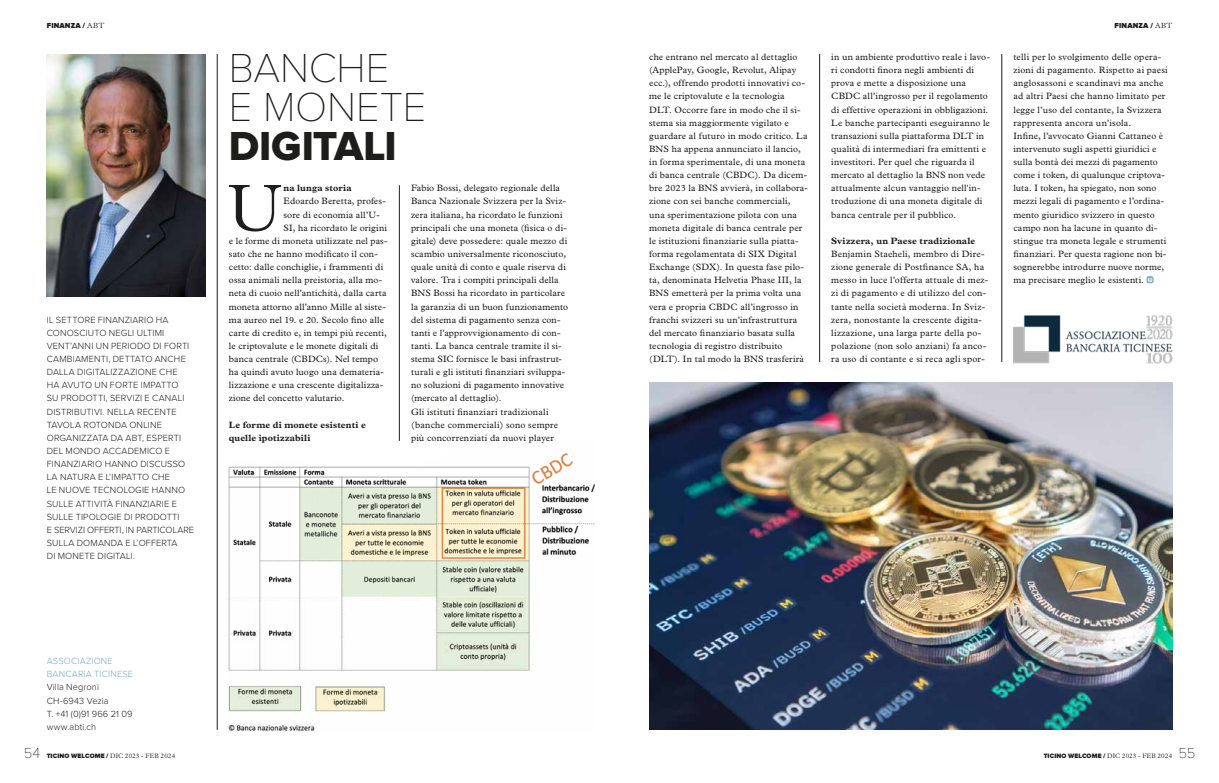
<style>
.page{position:relative;width:1219px;height:783px;background:#fff}
.page>*{position:absolute;margin:0;border:0;box-sizing:border-box;transform-origin:0 0}
.t1{font:300 67px "Plantin Std";color:#1d1d1b}
.t2{font:100 42px/39px "Proxima Nova";letter-spacing:-.005em;color:#1d1d1b}
.t3{font:42px "Proxima Nova Extrabld";letter-spacing:-.005em;color:#1d1d1b}
.t4{font:100 15px "Proxima Nova";color:#1d1d1b}
.t5{font:9.2px/13.1px "Plantin Std";letter-spacing:.015em;color:#1d1d1b}
.t6{font:300 9.2px/13.1px "Proxima Nova";letter-spacing:.015em;color:#1d1d1b}
.t7{font:700 9.2px/13.1px "Plantin Std";letter-spacing:.015em;color:#1d1d1b}
.t8{font:300 9.2px/13.1px "Proxima Nova";letter-spacing:.02em;color:#7eaac0}
.t9{font:900 7.5px "Proxima Nova";letter-spacing:.015em;color:#1d1d1b}
.t10{font:300 6.5px "Plantin Std";letter-spacing:.025em;color:#1d1d1b}
.s1{font-family:"Plantin Std";font-weight:300}
.s2{font-family:"Proxima Nova";font-weight:900}
</style>
<div class="page">
<img style="left:228px;top:437px;width:366px;height:160px">
<img style="left:227px;top:597px;width:304px;height:134px">
<hr style="left:819px;top:54px;width:1px;height:308px;background:#1d1d1b">
<hr style="left:1002px;top:54px;width:1px;height:308px;background:#1d1d1b">
<svg style="left:1146px;top:276px;width:8px;height:7px"></svg>
<svg style="left:1148px;top:278px;width:4px;height:3px"></svg>
<hr style="left:399px;top:185px;width:1px;height:256px;background:#1d1d1b">
<hr style="left:217px;top:54px;width:1px;height:675px;background:#1d1d1b">
<img style="left:47px;top:54px;width:159px;height:242px">
<img style="left:649px;top:382px;width:523px;height:347px">
<img style="left:1013px;top:315px;width:160px;height:49px">
<p class="t9" style="left:47px;top:22px;width:59px">FINANZA / <span class="s1">ABT</span></p>
<p class="t9" style="left:1115px;top:22px;width:59px">FINANZA / <span class="s1">ABT</span></p>
<p class="t6" style="left:47px;top:313px;width:149px">IL SETTORE FINANZIARIO HA<br>CONOSCIUTO NEGLI ULTIMI<br>VENT’ANNI UN PERIODO DI FORTI<br>CAMBIAMENTI, DETTATO ANCHE<br>DALLA DIGITALIZZAZIONE CHE<br>HA AVUTO UN FORTE IMPATTO<br>SU PRODOTTI, SERVIZI E CANALI<br>DISTRIBUTIVI. NELLA RECENTE<br>TAVOLA ROTONDA ONLINE<br>ORGANIZZATA DA ABT, ESPERTI<br>DEL MONDO ACCADEMICO E<br>FINANZIARIO HANNO DISCUSSO<br>LA NATURA E L’IMPATTO CHE<br>LE NUOVE TECNOLOGIE HANNO<br>SULLE ATTIVITÀ FINANZIARIE E<br>SULLE TIPOLOGIE DI PRODOTTI<br>E SERVIZI OFFERTI, IN PARTICOLARE<br>SULLA DOMANDA E L’OFFERTA<br>DI MONETE DIGITALI.</p>
<h2 class="t2" style="left:229px;top:49px;width:199px">BANCHE<br>E MONETE</h2>
<h2 class="t3" style="left:229px;top:127px;width:169px">DIGITALI</h2>
<h1 class="t1" style="left:228px;top:170px;width:55px">U</h1>
<p class="t7" style="left:284px;top:181px;width:70px">na lunga storia</p>
<p class="t5" style="left:284px;top:195px;width:104px">Edoardo Beretta, profes-</p>
<p class="t5" style="left:284px;top:208px;width:98px">sore di economia all’U-</p>
<p class="t5" style="left:284px;top:221px;width:105px">SI, ha ricordato le origini</p>
<p class="t5" style="left:229px;top:234px;width:160px">e le forme di moneta utilizzate nel pas-</p>
<p class="t5" style="left:229px;top:247px;width:150px">sato che ne hanno modificato il con-</p>
<p class="t5" style="left:229px;top:260px;width:156px">cetto: dalle conchiglie, i frammenti di</p>
<p class="t5" style="left:229px;top:273px;width:155px">ossa animali nella preistoria, alla mo-</p>
<p class="t5" style="left:229px;top:287px;width:159px">neta di cuoio nell’antichità, dalla carta</p>
<p class="t5" style="left:229px;top:300px;width:158px">moneta attorno all’anno Mille al siste-</p>
<p class="t5" style="left:229px;top:313px;width:157px">ma aureo nel 19. e 20. Secolo fino alle</p>
<p class="t5" style="left:229px;top:326px;width:159px">carte di credito e, in tempi più recenti,</p>
<p class="t5" style="left:229px;top:339px;width:151px">le criptovalute e le monete digitali di</p>
<p class="t5" style="left:229px;top:352px;width:151px">banca centrale (CBDCs). Nel tempo</p>
<p class="t5" style="left:229px;top:365px;width:156px">ha quindi avuto luogo una demateria-</p>
<p class="t5" style="left:229px;top:378px;width:156px">lizzazione e una crescente digitalizza-</p>
<p class="t5" style="left:229px;top:392px;width:117px">zione del concetto valutario.</p>
<p class="t7" style="left:229px;top:418px;width:138px">Le forme di monete esistenti e quelle ipotizzabili</p>
<p class="t5" style="left:411px;top:182px;width:159px">Fabio Bossi, delegato regionale della Banca Nazionale Svizzera per la Sviz&shy;zera italiana, ha ricordato le funzioni principali che una moneta (fisica o di&shy;gitale) deve possedere: quale mezzo di scambio universalmente riconosciuto, quale unità di conto e quale riserva di valore. Tra i compiti principali della BNS Bossi ha ricordato in particolare la garanzia di un buon funzionamento del sistema di pagamento senza con&shy;tanti e l’approvvigionamento di con&shy;tanti. La banca centrale tramite il si&shy;stema SIC fornisce le basi infrastrut&shy;turali e gli istituti finanziari sviluppa&shy;no soluzioni di pagamento innovative (mercato al dettaglio).<br>Gli istituti finanziari tradizionali (banche commerciali) sono sempre più concorrenziati da nuovi player</p>
<p class="t8" style="left:47px;top:654px;width:88px">ASSOCIAZIONE<br>BANCARIA TICINESE</p>
<p class="t6" style="left:47px;top:681px;width:87px">Villa Negroni<br>CH-6943 Vezia<br>T. +41 (0)91 966 21 09 www.abti.ch</p>
<p class="t5" style="left:649px;top:50px;width:160px">che entrano nel mercato al dettaglio (ApplePay, Google, Revolut, Alipay ecc.), offrendo prodotti innovativi co&shy;me le criptovalute e la tecnologia DLT. Occorre fare in modo che il si&shy;stema sia maggiormente vigilato e guardare al futuro in modo critico. La BNS ha appena annunciato il lancio, in forma sperimentale, di una moneta di banca centrale (CBDC). Da dicem&shy;bre 2023 la BNS avvierà, in collabora&shy;zione con sei banche commerciali, una sperimentazione pilota con una moneta digitale di banca centrale per le istituzioni finanziarie sulla piatta&shy;forma regolamentata di SIX Digital Exchange (SDX). In questa fase pilo&shy;ta, denominata Helvetia Phase III, la BNS emetterà per la prima volta una vera e propria CBDC all’ingrosso in franchi svizzeri su un’infrastruttura del mercato finanziario basata sulla tecnologia di registro distribuito (DLT). In tal modo la BNS trasferirà</p>
<p class="t5" style="left:831px;top:50px;width:160px">in un ambiente produttivo reale i lavo&shy;ri condotti finora negli ambienti di prova e mette a disposizione una CBDC all’ingrosso per il regolamento di effettive operazioni in obbligazioni.<br>Le banche partecipanti eseguiranno le transazioni sulla piattaforma DLT in qualità di intermediari fra emittenti e investitori. Per quel che riguarda il mercato al dettaglio la BNS non vede attualmente alcun vantaggio nell'in&shy;troduzione di una moneta digitale di banca centrale per il pubblico.</p>
<p class="t7" style="left:831px;top:234px;width:145px">Svizzera, un Paese tradizionale</p>
<p class="t5" style="left:831px;top:247px;width:158px">Benjamin Staeheli, membro di Dire&shy;zione generale di Postfinance SA, ha messo in luce l’offerta attuale di mez&shy;zi di pagamento e di utilizzo del con&shy;tante nella società moderna. In Sviz&shy;zera, nonostante la crescente digita&shy;lizzazione, una larga parte della po&shy;polazione (non solo anziani) fa anco&shy;ra uso di contante e si reca agli spor-</p>
<p class="t5" style="left:1013px;top:50px;width:156px">telli per lo svolgimento delle opera&shy;zioni di pagamento. Rispetto ai paesi anglosassoni e scandinavi ma anche ad altri Paesi che hanno limitato per legge l’uso del contante, la Svizzera rappresenta ancora un’isola.<br>Infine, l’avvocato Gianni Cattaneo è intervenuto sugli aspetti giuridici e sulla bontà dei mezzi di pagamento come i token, di qualunque criptova&shy;luta. I token, ha spiegato, non sono mezzi legali di pagamento e l’ordina&shy;mento giuridico svizzero in questo campo non ha lacune in quanto di&shy;stingue tra moneta legale e strumenti finanziari. Per questa ragione non bi&shy;sognerebbe introdurre nuove norme, ma precisare meglio le esistenti.</p>
<h3 class="t4" style="left:24px;top:744px;width:18px">54</h3>
<p class="t10" style="left:47px;top:752px;width:130px"><span class="s2">TICINO WELCOME /</span> DIC 2023 - FEB 2024</p>
<p class="t10" style="left:1044px;top:752px;width:130px"><span class="s2">TICINO WELCOME /</span> DIC 2023 - FEB 2024</p>
<h3 class="t4" style="left:1179px;top:744px;width:18px">55</h3>
</div>
